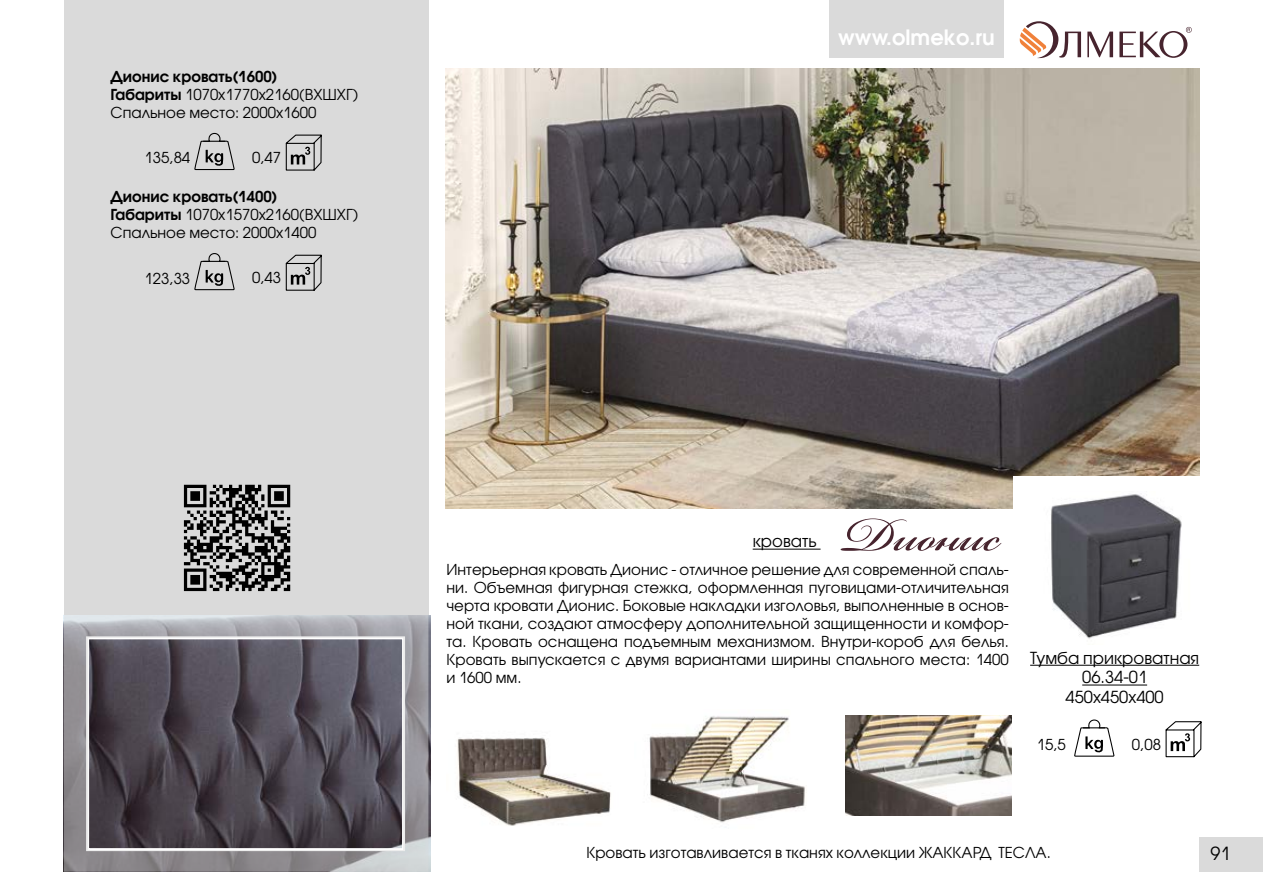
<style>
.page{position:relative;width:1263px;height:893px;background:#fff}
.page>*{position:absolute;margin:0;border:0;box-sizing:border-box;transform-origin:0 0}
.t1{font:75px "Bickham Script One";color:#47242e}
.t2{font:600 21px "Avant Garde Gothic C";color:#fff}
.t3{font:18px "Avant Garde Gothic C";color:#000}
.t4{font:16.5px/19.8px "Avant Garde Gothic C";color:#000;text-align:center}
.t5{font:15px/18px "Avant Garde Gothic C";color:#000}
.s1{font-weight:600}
</style>
<div class="page">
<div style="left:1199px;top:838px;width:64px;height:34px;background:#dadada"></div>
<div style="left:829px;top:0;width:174px;height:57px;background:#dadada"></div>
<div style="left:64px;top:0;width:364px;height:615px;background:#dadada"></div>
<svg style="left:64px;top:615px;width:364px;height:257px;background:#69656d"></svg>
<svg style="left:1087px;top:32px;width:26px;height:25px"></svg>
<svg style="left:1119px;top:27px;width:73px;height:31px"></svg>
<svg style="left:1020px;top:21px;width:61px;height:37px"></svg>
<img style="left:445px;top:68px;width:754px;height:440px">
<hr style="left:753px;top:549px;width:67px;height:1px;background:#000">
<svg style="left:285px;top:134px;width:37px;height:37px"></svg>
<svg style="left:285px;top:254px;width:37px;height:37px"></svg>
<svg style="left:194px;top:132px;width:41px;height:39px"></svg>
<svg style="left:194px;top:253px;width:41px;height:38px"></svg>
<img style="left:649px;top:716px;width:156px;height:107px">
<img style="left:845px;top:715px;width:166px;height:101px">
<img style="left:457px;top:737px;width:154px;height:89px">
<svg style="left:184px;top:485px;width:106px;height:106px"></svg>
<div style="left:1013px;top:476px;width:203px;height:193px;background:#fff"></div>
<hr style="left:1030px;top:665px;width:169px;height:1px;background:#000">
<hr style="left:1082px;top:685px;width:65px;height:1px;background:#000">
<svg style="left:1165px;top:721px;width:37px;height:37px"></svg>
<svg style="left:1074px;top:719px;width:41px;height:38px"></svg>
<img style="left:1051px;top:494px;width:131px;height:145px">
<p class="t5" style="left:111px;top:67px;width:249px"><span class="s1">Дионис кровать(1600)<br>Габариты</span> 1070х1770х2160(ВХШХГ)<br>Спальное место: 2000х1600</p>
<p class="t5" style="left:145px;top:149px;width:47px">135,84</p>
<p class="t5" style="left:252px;top:148px;width:31px">0,47</p>
<p class="t5" style="left:111px;top:188px;width:249px"><span class="s1">Дионис кровать(1400)<br>Габариты</span> 1070х1570х2160(ВХШХГ)<br>Спальное место: 2000х1400</p>
<p class="t5" style="left:145px;top:269px;width:47px">123,33</p>
<p class="t5" style="left:252px;top:269px;width:31px">0,43</p>
<h2 class="t2" style="left:838px;top:24px;width:158px">www.olmeko.ru</h2>
<p class="t4" style="left:753px;top:531px;width:66px">кровать</p>
<h1 class="t1" style="left:844px;top:494px;width:158px">Дионис</h1>
<p class="t5" style="left:446px;top:561px;width:564px;text-align:justify">Интерьерная кровать Дионис - отличное решение для современной спаль&shy;ни. Объемная фигурная стежка, оформленная пуговицами-отличительная черта кровати Дионис. Боковые накладки изголовья, выполненные в основ&shy;ной ткани, создают атмосферу дополнительной защищенности и комфор&shy;та. Кровать оснащена подъемным механизмом. Внутри-короб для белья.<br>Кровать выпускается с двумя вариантами ширины спального места: 1400 и 1600 мм.</p>
<p class="t4" style="left:1030px;top:648px;width:171px">Тумба прикроватная<br>06.34-01<br>450х450х400</p>
<p class="t5" style="left:1037px;top:735px;width:31px">15,5</p>
<p class="t5" style="left:1132px;top:735px;width:31px">0,08</p>
<p class="t5" style="left:586px;top:843px;width:466px">Кровать изготавливается в тканях коллекции ЖАККАРД ТЕСЛА.</p>
<p class="t3" style="left:1210px;top:843px;width:21px">91</p>
</div>
